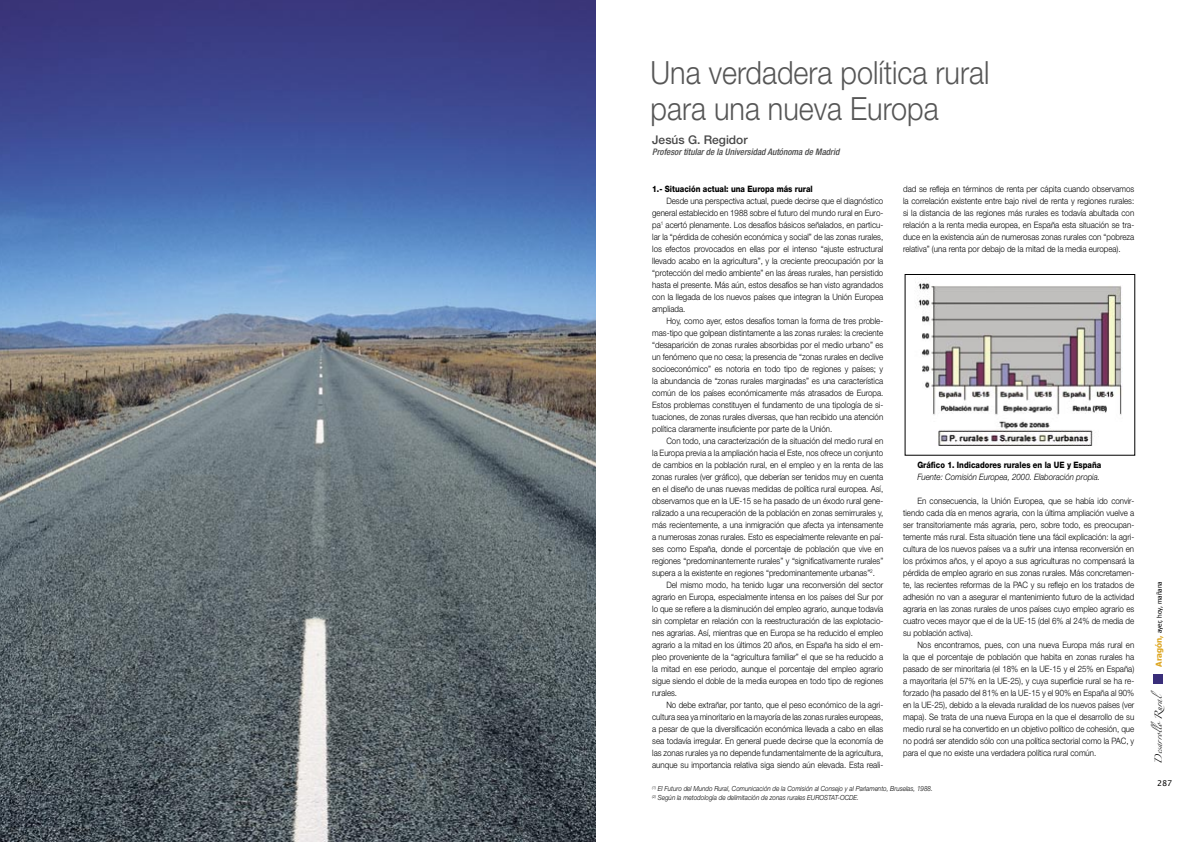
<style>
.page{position:relative;width:1191px;height:842px;background:#fff}
.page>*{position:absolute;margin:0;border:0;box-sizing:border-box;transform-origin:0 0}
.t1{font:300 32px/36px "Helvetica Neue";color:#565656;scale:.9 1}
.t2{font:500 12px "Helvetica Neue";color:#484848}
.t3{font:italic 500 condensed 9px "Helvetica Neue";color:#484848}
.t4{font:300 8.8px/12px "Helvetica Neue";color:#000;text-align:justify;scale:.9 1}
.t5{font:800 8.8px "Helvetica Neue";color:#000;scale:.86 1}
.t6{font:italic 300 8.8px "Helvetica Neue";color:#000;scale:.9 1}
.t7{font:8px "Lucida Grande";color:#000}
.t8{font:italic 300 7px/9px "Helvetica Neue";color:#000;scale:.9 1}
.t9{font:6.5px "Tahoma";color:#000}
.t10{font:6.5px "Zapfino";color:#000}
.s1{font-weight:700;font-size:8.1px;color:#dda621}
</style>
<div class="page">
<div style="left:1153px;top:674px;width:10px;height:9px;background:#392e7a"></div>
<img style="left:0;top:0;width:595px;height:842px">
<img style="left:915px;top:282px;width:208px;height:164px">
<h1 class="t1" style="left:650px;top:54px;width:378px">Una verdadera política rural para una nueva Europa</h1>
<h2 class="t2" style="left:652px;top:133px;width:97px">Jesús G. Regidor</h2>
<p class="t3" style="left:652px;top:147px;width:189px">Profesor titular de la Universidad Autónoma de Madrid</p>
<p class="t5" style="left:652px;top:184px;width:188px">1.- Situación actual: una Europa más rural</p>
<p class="t4" style="left:652px;top:195px;width:258px;text-indent:14px">Desde una perspectiva actual, puede decirse que el diagnóstico general establecido en 1988 sobre el futuro del mundo rural en Euro&shy;pa<sup>1</sup> acertó plenamente. Los desafíos básicos señalados, en particu&shy;lar la “pérdida de cohesión económica y social” de las zonas rurales, los efectos provocados en ellas por el intenso “ajuste estructural llevado acabo en la agricultura”, y la creciente preocupación por la “protección del medio ambiente” en las áreas rurales, han persistido hasta el presente. Más aún, estos desafíos se han visto agrandados con la llegada de los nuevos países que integran la Unión Europea ampliada.</p>
<p class="t4" style="left:652px;top:315px;width:258px;text-indent:14px">Hoy, como ayer, estos desafíos toman la forma de tres proble&shy;mas-tipo que golpean distintamente a las zonas rurales: la creciente “desaparición de zonas rurales absorbidas por el medio urbano” es un fenómeno que no cesa; la presencia de “zonas rurales en declive socioeconómico” es notoria en todo tipo de regiones y países; y la abundancia de “zonas rurales marginadas” es una característica común de los países económicamente más atrasados de Europa.<br>Estos problemas constituyen el fundamento de una tipología de si&shy;tuaciones, de zonas rurales diversas, que han recibido una atención política claramente insuficiente por parte de la Unión.</p>
<p class="t4" style="left:666px;top:435px;width:242px">Con todo, una caracterización de la situación del medio rural en</p>
<p class="t4" style="left:652px;top:447px;width:258px">la Europa previa a la ampliación hacia el Este, nos ofrece un conjunto</p>
<p class="t4" style="left:652px;top:459px;width:258px">de cambios en la población rural, en el empleo y en la renta de las</p>
<p class="t4" style="left:652px;top:471px;width:258px">zonas rurales (ver gráfico), que deberían ser tenidos muy en cuenta</p>
<p class="t4" style="left:652px;top:483px;width:258px">en el diseño de unas nuevas medidas de política rural europea. Así,</p>
<p class="t4" style="left:652px;top:495px;width:258px">observamos que en la UE-15 se ha pasado de un éxodo rural gene-</p>
<p class="t4" style="left:652px;top:507px;width:258px">ralizado a una recuperación de la población en zonas semirrurales y,</p>
<p class="t4" style="left:652px;top:519px;width:258px">más recientemente, a una inmigración que afecta ya intensamente</p>
<p class="t4" style="left:652px;top:531px;width:258px">a numerosas zonas rurales. Esto es especialmente relevante en paí-</p>
<p class="t4" style="left:652px;top:543px;width:258px">ses como España, donde el porcentaje de población que vive en</p>
<p class="t4" style="left:652px;top:555px;width:258px">regiones “predominantemente rurales” y “significativamente rurales”</p>
<p class="t4" style="left:652px;top:567px;width:249px">supera a la existente en regiones “predominantemente urbanas”<sup>2</sup>.</p>
<p class="t4" style="left:666px;top:579px;width:242px">Del mismo modo, ha tenido lugar una reconversión del sector</p>
<p class="t4" style="left:652px;top:591px;width:258px">agrario en Europa, especialmente intensa en los países del Sur por</p>
<p class="t4" style="left:652px;top:603px;width:258px">lo que se refiere a la disminución del empleo agrario, aunque todavía</p>
<p class="t4" style="left:652px;top:615px;width:258px">sin completar en relación con la reestructuración de las explotacio-</p>
<p class="t4" style="left:652px;top:627px;width:258px">nes agrarias. Así, mientras que en Europa se ha reducido el empleo</p>
<p class="t4" style="left:652px;top:639px;width:258px">agrario a la mitad en los últimos 20 años, en España ha sido el em-</p>
<p class="t4" style="left:652px;top:651px;width:258px">pleo proveniente de la “agricultura familiar” el que se ha reducido a</p>
<p class="t4" style="left:652px;top:663px;width:258px">la mitad en ese periodo, aunque el porcentaje del empleo agrario</p>
<p class="t4" style="left:652px;top:675px;width:258px">sigue siendo el doble de la media europea en todo tipo de regiones</p>
<p class="t4" style="left:652px;top:687px;width:29px">rurales.</p>
<p class="t4" style="left:666px;top:699px;width:242px">No debe extrañar, por tanto, que el peso económico de la agri-</p>
<p class="t4" style="left:652px;top:711px;width:258px">cultura sea ya minoritario en la mayoría de las zonas rurales europeas,</p>
<p class="t4" style="left:652px;top:723px;width:258px">a pesar de que la diversificación económica llevada a cabo en ellas</p>
<p class="t4" style="left:652px;top:735px;width:258px">sea todavía irregular. En general puede decirse que la economía de</p>
<p class="t4" style="left:652px;top:747px;width:258px">las zonas rurales ya no depende fundamentalmente de la agricultura,</p>
<p class="t4" style="left:652px;top:759px;width:258px">aunque su importancia relativa siga siendo aún elevada. Esta reali-</p>
<p class="t4" style="left:903px;top:183px;width:258px">dad se refleja en términos de renta per cápita cuando observamos la correlación existente entre bajo nivel de renta y regiones rurales: si la distancia de las regiones más rurales es todavía abultada con relación a la renta media europea, en España esta situación se tra&shy;duce en la existencia aún de numerosas zonas rurales con “pobreza relativa” (una renta por debajo de la mitad de la media europea).</p>
<p class="t5" style="left:917px;top:460px;width:215px">Gráfico 1. Indicadores rurales en la UE y España</p>
<p class="t6" style="left:917px;top:472px;width:204px">Fuente: Comisión Europea, 2000. Elaboración propia.</p>
<p class="t4" style="left:903px;top:495px;width:258px;text-indent:14px">En consecuencia, la Unión Europea, que se había ido convir&shy;tiendo cada día en menos agraria, con la última ampliación vuelve a ser transitoriamente más agraria, pero, sobre todo, es preocupan&shy;temente más rural. Esta situación tiene una fácil explicación: la agri&shy;cultura de los nuevos países va a sufrir una intensa reconversión en los próximos años, y el apoyo a sus agriculturas no compensará la pérdida de empleo agrario en sus zonas rurales. Más concretamen&shy;te, las recientes reformas de la PAC y su reflejo en los tratados de adhesión no van a asegurar el mantenimiento futuro de la actividad agraria en las zonas rurales de unos países cuyo empleo agrario es cuatro veces mayor que el de la UE-15 (del 6% al 24% de media de su población activa).</p>
<p class="t4" style="left:903px;top:639px;width:258px;text-indent:14px">Nos encontramos, pues, con una nueva Europa más rural en la que el porcentaje de población que habita en zonas rurales ha pasado de ser minoritaria (el 18% en la UE-15 y el 25% en España) a mayoritaria (el 57% en la UE-25), y cuya superficie rural se ha re&shy;forzado (ha pasado del 81% en la UE-15 y el 90% en España al 90% en la UE-25), debido a la elevada ruralidad de los nuevos países (ver mapa). Se trata de una nueva Europa en la que el desarrollo de su medio rural se ha convertido en un objetivo político de cohesión, que no podrá ser atendido sólo con una política sectorial como la PAC, y para el que no existe una verdadera política rural común.</p>
<p class="t8" style="left:652px;top:784px;width:313px"><sup>(1)</sup> El Futuro del Mundo Rural, Comunicación de la Comisión al Consejo y al Parlamento, Bruselas, 1988. <sup>(2)</sup> Según la metodología de delimitación de zonas rurales EUROSTAT-OCDE.</p>
<p class="t9" style="left:1155px;top:667px;width:87px;rotate:-90deg"><span class="s1">Aragón,</span> ayer, hoy, mañana</p>
<p class="t10" style="left:1155px;top:763px;width:74px;rotate:-90deg">Des arrollo Rural</p>
<p class="t7" style="left:1157px;top:778px;width:17px">287</p>
</div>
